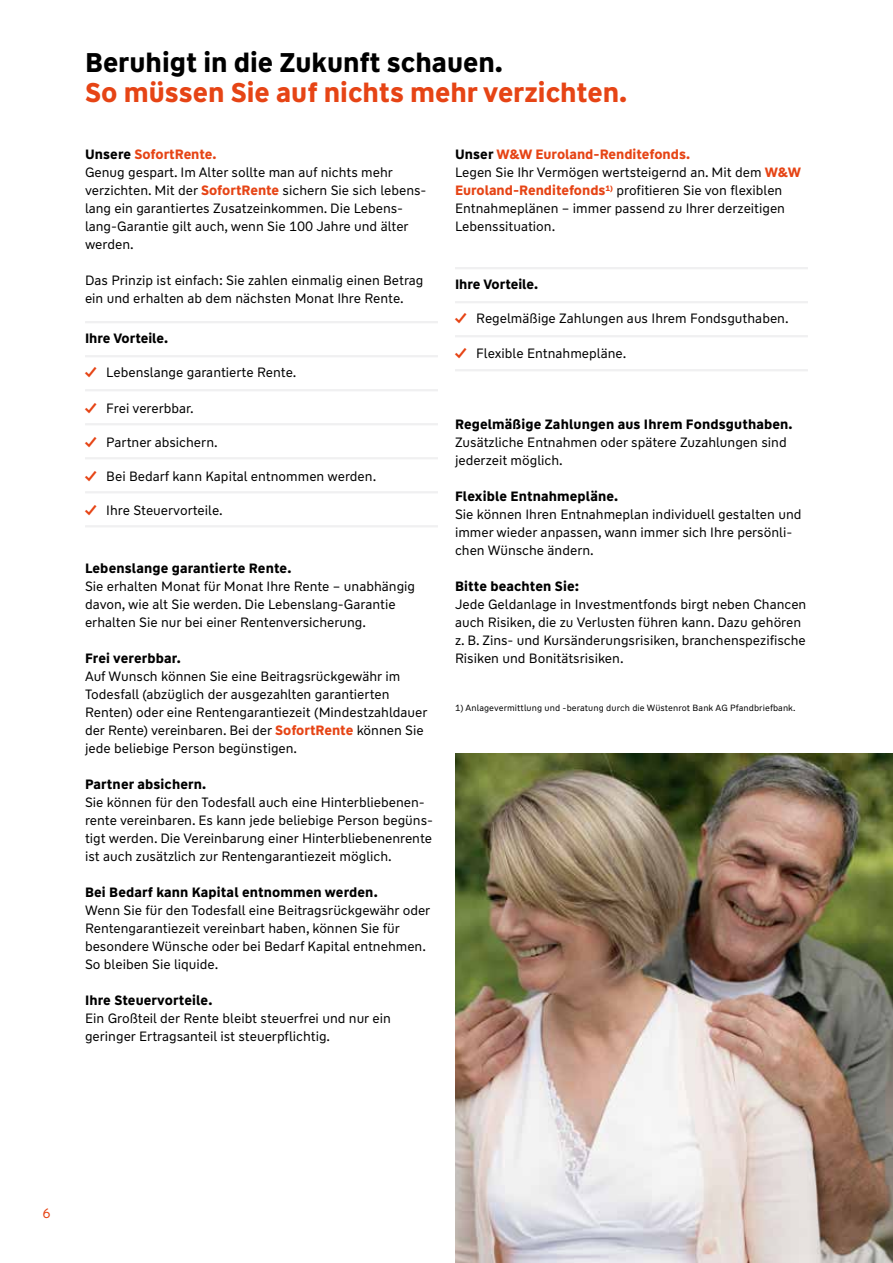
<style>
.page{position:relative;width:893px;height:1263px;background:#fff}
.page>*{position:absolute;margin:0;border:0;box-sizing:border-box;transform-origin:0 0}
.t1{font:700 27px "WW Type";color:#e64415}
.t2{font:700 27px "WW Type";color:#000}
.t3{font:13.5px/18px "WW Type";color:#000}
.t4{font:700 13.5px "WW Type";letter-spacing:.01em;color:#000}
.t5{font:13.5px "WW Type";color:#e64415}
.t6{font:9px "WW Type";letter-spacing:.01em;color:#000}
.s1{font-weight:700}
.s2{font-weight:700;color:#e64415}
</style>
<div class="page">
<hr style="left:85px;top:321px;width:353px;height:2px;background:#f0f0f1">
<hr style="left:85px;top:355px;width:353px;height:2px;background:#f0f0f1">
<hr style="left:85px;top:389px;width:353px;height:2px;background:#f0f0f1">
<hr style="left:85px;top:423px;width:353px;height:2px;background:#f0f0f1">
<hr style="left:85px;top:457px;width:353px;height:2px;background:#f0f0f1">
<hr style="left:85px;top:491px;width:353px;height:2px;background:#f0f0f1">
<hr style="left:85px;top:525px;width:353px;height:2px;background:#f0f0f1">
<hr style="left:455px;top:267px;width:353px;height:2px;background:#f0f0f1">
<hr style="left:455px;top:301px;width:353px;height:2px;background:#f0f0f1">
<hr style="left:455px;top:335px;width:353px;height:2px;background:#f0f0f1">
<hr style="left:455px;top:369px;width:353px;height:2px;background:#f0f0f1">
<img style="left:455px;top:753px;width:438px;height:510px">
<h1 class="t2" style="left:85px;top:45px;width:419px">Beruhigt in die Zukunft schauen.</h1>
<h1 class="t1" style="left:85px;top:75px;width:544px">So müssen Sie auf nichts mehr verzichten.</h1>
<p class="t3" style="left:85px;top:145px;width:343px"><span class="s1">Unsere</span> <span class="s2">SofortRente.<br></span>Genug gespart. Im Alter sollte man auf nichts mehr verzichten. Mit der <span class="s2">SofortRente</span> sichern Sie sich lebens&shy;lang ein garantiertes Zusatzeinkommen. Die Lebens&shy;lang-Garantie gilt auch, wenn Sie 100 Jahre und älter werden.</p>
<p class="t3" style="left:85px;top:271px;width:340px">Das Prinzip ist einfach: Sie zahlen einmalig einen Betrag ein und erhalten ab dem nächsten Monat Ihre Rente.</p>
<p class="t4" style="left:85px;top:330px;width:85px">Ihre Vorteile.</p>
<p class="t3" style="left:85px;top:364px;width:213px"><span class="s2">✓</span> Lebenslange garantierte Rente.</p>
<p class="t3" style="left:85px;top:399px;width:110px"><span class="s2">✓</span> Frei vererbbar.</p>
<p class="t3" style="left:85px;top:433px;width:134px"><span class="s2">✓</span> Partner absichern.</p>
<p class="t3" style="left:85px;top:467px;width:293px"><span class="s2">✓</span> Bei Bedarf kann Kapital entnommen werden.</p>
<p class="t3" style="left:85px;top:501px;width:139px"><span class="s2">✓</span> Ihre Steuervorteile.</p>
<p class="t4" style="left:85px;top:559px;width:208px">Lebenslange garantierte Rente.</p>
<p class="t3" style="left:85px;top:577px;width:332px">Sie erhalten Monat für Monat Ihre Rente – unabhängig davon, wie alt Sie werden. Die Lebenslang-Garantie erhalten Sie nur bei einer Rentenversicherung.</p>
<p class="t4" style="left:85px;top:649px;width:97px">Frei vererbbar.</p>
<p class="t3" style="left:85px;top:667px;width:344px">Auf Wunsch können Sie eine Beitragsrückgewähr im Todesfall (abzüglich der ausgezahlten garantierten Renten) oder eine Rentengarantiezeit (Mindestzahldauer der Rente) vereinbaren. Bei der <span class="s2">SofortRente</span> können Sie jede beliebige Person begünstigen.</p>
<p class="t4" style="left:85px;top:775px;width:123px">Partner absichern.</p>
<p class="t3" style="left:85px;top:793px;width:349px">Sie können für den Todesfall auch eine Hinterbliebenen&shy;rente vereinbaren. Es kann jede beliebige Person begüns&shy;tigt werden. Die Vereinbarung einer Hinterbliebenenrente ist auch zusätzlich zur Rentengarantiezeit möglich.</p>
<p class="t4" style="left:85px;top:883px;width:294px">Bei Bedarf kann Kapital entnommen werden.</p>
<p class="t3" style="left:85px;top:901px;width:347px">Wenn Sie für den Todesfall eine Beitragsrückgewähr oder Rentengarantiezeit vereinbart haben, können Sie für besondere Wünsche oder bei Bedarf Kapital entnehmen.<br>So bleiben Sie liquide.</p>
<p class="t4" style="left:85px;top:991px;width:129px">Ihre Steuervorteile.</p>
<p class="t3" style="left:85px;top:1009px;width:307px">Ein Großteil der Rente bleibt steuerfrei und nur ein geringer Ertragsanteil ist steuerpflichtig.</p>
<p class="t3" style="left:455px;top:145px;width:348px"><span class="s1">Unser</span> <span class="s2">W&amp;W Euroland-Renditefonds.<br></span>Legen Sie Ihr Vermögen wertsteigernd an. Mit dem <span class="s2">W&amp;W Euroland-Renditefonds</span><sup>1)</sup> profitieren Sie von flexiblen Entnahmeplänen – immer passend zu Ihrer derzeitigen Lebenssituation.</p>
<p class="t4" style="left:455px;top:276px;width:85px">Ihre Vorteile.</p>
<p class="t3" style="left:455px;top:310px;width:335px"><span class="s2">✓</span> Regelmäßige Zahlungen aus Ihrem Fondsguthaben.</p>
<p class="t3" style="left:455px;top:345px;width:173px"><span class="s2">✓</span> Flexible Entnahmepläne.</p>
<p class="t4" style="left:455px;top:415px;width:339px">Regelmäßige Zahlungen aus Ihrem Fondsguthaben.</p>
<p class="t3" style="left:455px;top:433px;width:333px">Zusätzliche Entnahmen oder spätere Zuzahlungen sind jederzeit möglich.</p>
<p class="t4" style="left:455px;top:487px;width:165px">Flexible Entnahmepläne.</p>
<p class="t3" style="left:455px;top:505px;width:348px">Sie können Ihren Entnahmeplan individuell gestalten und immer wieder anpassen, wann immer sich Ihre persönli&shy;chen Wünsche ändern.</p>
<p class="t4" style="left:455px;top:577px;width:126px">Bitte beachten Sie:</p>
<p class="t3" style="left:455px;top:595px;width:353px">Jede Geldanlage in Investmentfonds birgt neben Chancen auch Risiken, die zu Verlusten führen kann. Dazu gehören z. B. Zins- und Kursänderungsrisiken, branchenspezifische Risiken und Bonitätsrisiken.</p>
<p class="t6" style="left:455px;top:702px;width:342px">1) Anlagevermittlung und -beratung durch die Wüstenrot Bank AG Pfandbriefbank.</p>
<p class="t5" style="left:43px;top:1205px;width:10px">6</p>
</div>
